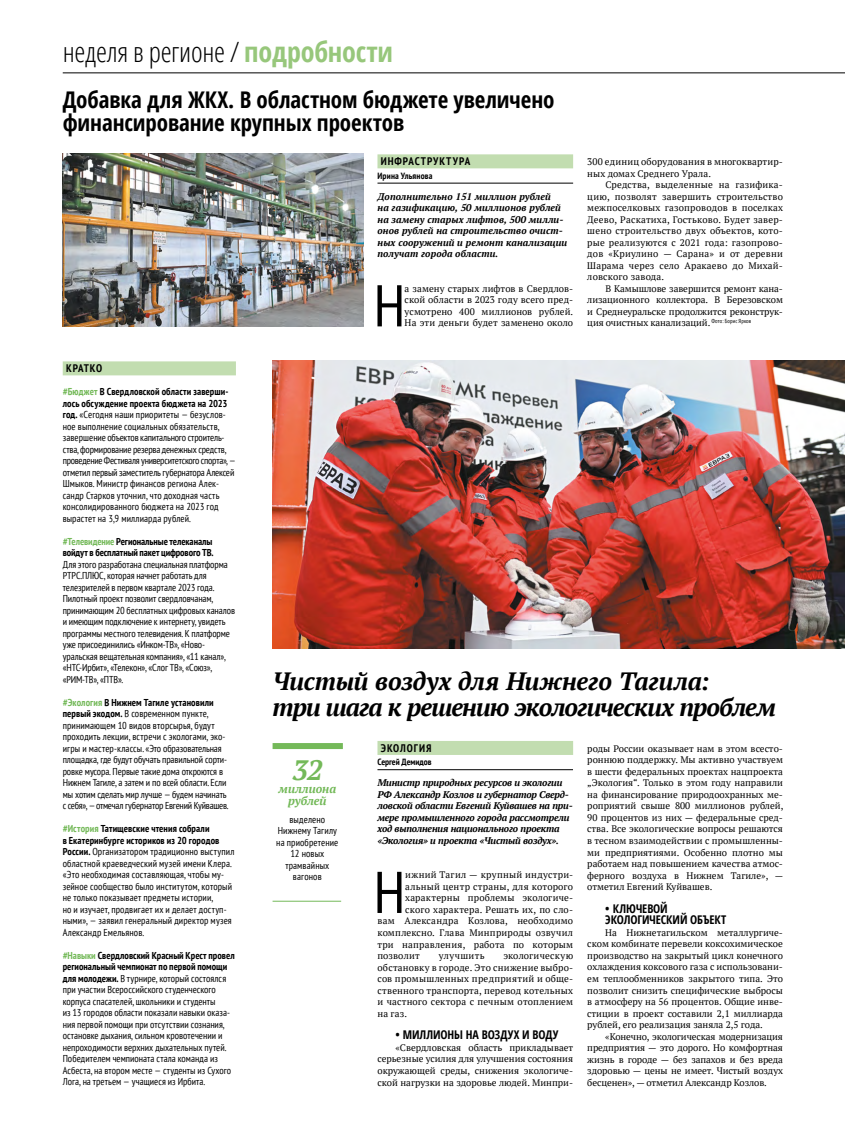
<style>
.page{position:relative;width:845px;height:1134px;background:#fff}
.page>*{position:absolute;margin:0;border:0;box-sizing:border-box;transform-origin:0 0}
.t1{font:condensed 58.8px "PT Sans";color:#000}
.t2{font:300 condensed 28px "Open Sans";letter-spacing:-.01em;color:#000}
.t3{font:italic 700 28px "PT Serif";color:#74b959}
.t4{font:italic 700 25px/26.4px "PT Serif";letter-spacing:-.03em;color:#000}
.t5{font:700 condensed 23px/23px "Open Sans";letter-spacing:-.005em;color:#000}
.t6{font:700 condensed 12px/11.5px "Open Sans";letter-spacing:-.01em;color:#000}
.t7{font:italic 700 12px/12px "PT Serif";color:#74b959;text-align:center}
.t8{font:700 condensed 11px "PT Sans";letter-spacing:.08em;color:#000}
.t9{font:condensed 10px/11.5px "PT Sans";color:#000}
.t10{font:700 condensed 10px/11.5px "PT Sans";letter-spacing:-.01em;color:#000}
.t11{font:italic 700 9.7px/11.5px "PT Serif";letter-spacing:-.02em;color:#000}
.t12{font:italic 700 9.7px/11.5px "PT Serif";letter-spacing:.01em;color:#000}
.t13{font:9.5px/11.5px "PT Serif";letter-spacing:.005em;color:#000;text-align:justify}
.t14{font:9.5px "PT Serif";letter-spacing:.03em;color:#000}
.t15{font:9.5px "PT Serif";letter-spacing:.025em;color:#000}
.t16{font:700 condensed 9px "PT Sans";color:#000}
.t17{font:700 condensed 9px "PT Sans";letter-spacing:.02em;color:#000}
.t18{font:condensed 5.8px "PT Sans";letter-spacing:.02em;color:#000}
.s1{font-weight:700;color:#97c77b}
.s2{font-weight:700;color:#74b959}
.s3{font-weight:700}
.s4{color:#74b959}
</style>
<div class="page">
<img style="left:273px;top:361px;width:572px;height:287px">
<hr style="left:63px;top:72px;width:782px;height:1px;background:#000">
<div style="left:63px;top:361px;width:173px;height:14px;background:#c2ddb0"></div>
<div style="left:377px;top:741px;width:196px;height:14px;background:#c2ddb0"></div>
<hr style="left:377px;top:769px;width:196px;height:1px;background:#000">
<div style="left:272px;top:743px;width:71px;height:6px;background:#74b959"></div>
<hr style="left:272px;top:901px;width:69px;height:1px;background:#74b959">
<div style="left:377px;top:154px;width:196px;height:14px;background:#c2ddb0"></div>
<hr style="left:377px;top:183px;width:196px;height:1px;background:#000">
<img style="left:63px;top:154px;width:300px;height:172px">
<h2 class="t2" style="left:63px;top:33px;width:332px">неделя в регионе / <span class="s1">подробности</span></h2>
<h3 class="t5" style="left:63px;top:87px;width:493px">Добавка для ЖКХ. В областном бюджете увеличено финансирование крупных проектов</h3>
<p class="t8" style="left:381px;top:154px;width:91px">ИНФРАСТРУКТУРА</p>
<p class="t17" style="left:377px;top:170px;width:57px">Ирина Ульянова</p>
<p class="t12" style="left:377px;top:191px;width:191px">Дополнительно 151 миллион рублей<br>на газификацию, 50 миллионов рублей на замену старых лифтов, 500 милли&shy;онов рублей на строительство очист&shy;ных сооружений и ремонт канализации получат города области.</p>
<p class="t13" style="left:405px;top:283px;width:170px">а замену старых лифтов в Свердлов&shy;ской области в 2023 году всего пред&shy;усмотрено 400 миллионов рублей.<br>На эти деньги будет заменено около</p>
<h1 class="t1" style="left:374px;top:268px;width:33px">Н</h1>
<p class="t13" style="left:587px;top:156px;width:197px">300 единиц оборудования в многоквартир&shy;ных домах Среднего Урала.</p>
<p class="t13" style="left:587px;top:179px;width:197px;text-indent:18px">Средства, выделенные на газифика&shy;цию, позволят завершить строительство межпоселковых газопроводов в поселках Деево, Раскатиха, Гостьково. Будет завер&shy;шено строительство двух объектов, кото&shy;рые реализуются с 2021 года: газопрово&shy;дов «Криулино — Сарана» и от деревни Шарама через село Аракаево до Михай&shy;ловского завода.</p>
<p class="t13" style="left:587px;top:283px;width:197px;text-indent:18px">В Камышлове завершится ремонт кана&shy;лизационного коллектора. В Березовском и Среднеуральске продолжится реконструк&shy;ция очистных канализаций.</p>
<p class="t18" style="left:711px;top:317px;width:41px">Фото: Борис Ярков</p>
<p class="t8" style="left:66px;top:361px;width:38px">КРАТКО</p>
<p class="t9" style="left:63px;top:386px;width:175px"><span class="s2">#Бюджет</span> <span class="s3">В Свердловской области заверши&shy;лось обсуждение проекта бюджета на 2023 год.</span> «Сегодня наши приоритеты — безуслов&shy;ное выполнение социальных обязательств, завершение объектов капитального строитель&shy;ства, формирование резерва денежных средств, проведение Фестиваля университетского спорта», — отметил первый заместитель губернатора Алексей Шмыков. Министр финансов региона Алек&shy;сандр Старков уточнил, что доходная часть консолидированного бюджета на 2023 год вырастет на 3,9 миллиарда рублей.</p>
<p class="t10" style="left:63px;top:535px;width:152px"><span class="s4">#Телевидение</span> Региональные телеканалы войдут в бесплатный пакет цифрового ТВ.</p>
<p class="t9" style="left:63px;top:558px;width:174px">Для этого разработана специальная платформа РТРС.ПЛЮС, которая начнет работать для телезрителей в первом квартале 2023 года.<br>Пилотный проект позволит свердловчанам, принимающим 20 бесплатных цифровых каналов и имеющим подключение к интернету, увидеть программы местного телевидения. К платформе уже присоединились «Инком-ТВ», «Ново&shy;уральская вещательная компания», «11 канал», «НТС-Ирбит», «Телекон», «Слог ТВ», «Союз», «РИМ-ТВ», «ПТВ».</p>
<p class="t9" style="left:63px;top:696px;width:167px"><span class="s2">#Экология</span> <span class="s3">В Нижнем Тагиле установили первый экодом.</span> В современном пункте, принимающем 10 видов вторсырья, будут проходить лекции, встречи с экологами, эко&shy;игры и мастер-классы. «Это образовательная площадка, где будут обучать правильной сорти&shy;ровке мусора. Первые такие дома откроются в Нижнем Тагиле, а затем и по всей области. Если мы хотим сделать мир лучше — будем начинать с себя», — отмечал губернатор Евгений Куйвашев.</p>
<p class="t9" style="left:63px;top:823px;width:173px"><span class="s2">#История</span> <span class="s3">Татищевские чтения собрали<br>в Екатеринбурге историков из 20 городов России.</span> Организатором традиционно выступил областной краеведческий музей имени Клера. «Это необходимая составляющая, чтобы му&shy;зейное сообщество было институтом, который не только показывает предметы истории,<br>но и изучает, продвигает их и делает доступ&shy;ными», — заявил генеральный директор музея Александр Емельянов.</p>
<p class="t9" style="left:63px;top:949px;width:173px"><span class="s2">#Навыки</span> <span class="s3">Свердловский Красный Крест провел региональный чемпионат по первой помощи для молодежи.</span> В турнире, который состоялся при участии Всероссийского студенческого корпуса спасателей, школьники и студенты<br>из 13 городов области показали навыки оказа&shy;ния первой помощи при отсутствии сознания, остановке дыхания, сильном кровотечении и непроходимости верхних дыхательных путей.<br>Победителем чемпионата стала команда из Асбеста, на втором месте — студенты из Сухого Лога, на третьем — учащиеся из Ирбита.</p>
<h3 class="t4" style="left:272px;top:667px;width:505px">Чистый воздух для Нижнего Тагила:<br>три шага к решению экологических проблем</h3>
<p class="t13" style="left:587px;top:743px;width:197px">роды России оказывает нам в этом всесто&shy;роннюю поддержку. Мы активно участвуем в шести федеральных проектах нацпроекта „Экология“. Только в этом году направили на финансирование природоохранных ме&shy;роприятий свыше 800 миллионов рублей, 90 процентов из них — федеральные сред&shy;ства. Все экологические вопросы решаются в тесном взаимодействии с промышленны&shy;ми предприятиями. Особенно плотно мы работаем над повышением качества атмос&shy;ферного воздуха в Нижнем Тагиле», — отметил Евгений Куйвашев.</p>
<p class="t6" style="left:605px;top:902px;width:122px">• КЛЮЧЕВОЙ<br>ЭКОЛОГИЧЕСКИЙ ОБЪЕКТ</p>
<p class="t13" style="left:587px;top:927px;width:197px;text-indent:18px">На Нижнетагильском металлургиче&shy;ском комбинате перевели коксохимическое производство на закрытый цикл конечного охлаждения коксового газа с использовани&shy;ем теплообменников закрытого типа. Это позволит снизить специфические выбросы в атмосферу на 56 процентов. Общие инве&shy;стиции в проект составили 2,1 миллиарда рублей, его реализация заняла 2,5 года.</p>
<p class="t13" style="left:587px;top:1030px;width:197px;text-indent:18px">«Конечно, экологическая модернизация предприятия — это дорого. Но комфортная жизнь в городе — без запахов и без вреда здоровью — цены не имеет. Чистый воздух бесценен», — отметил Александр Козлов.</p>
<p class="t8" style="left:381px;top:741px;width:52px">ЭКОЛОГИЯ</p>
<p class="t16" style="left:377px;top:756px;width:56px">Сергей Демидов</p>
<p class="t11" style="left:377px;top:777px;width:197px">Министр природных ресурсов и экологии РФ Александр Козлов и губернатор Сверд&shy;ловской области Евгений Куйвашев на при&shy;мере промышленного города рассмотрели ход выполнения национального проекта «Экология» и проекта «Чистый воздух».</p>
<h2 class="t3" style="left:292px;top:752px;width:32px">32</h2>
<p class="t7" style="left:279px;top:783px;width:59px">миллиона рублей</p>
<p class="t9" style="left:276px;top:813px;width:64px;text-align:center">выделено<br>Нижнему Тагилу на приобретение<br>12 новых трамвайных вагонов</p>
<h1 class="t1" style="left:374px;top:854px;width:33px">Н</h1>
<p class="t14" style="left:405px;top:869px;width:169px">ижний Тагил — крупный индустри-</p>
<p class="t15" style="left:405px;top:880px;width:169px">альный центр страны, для которого</p>
<p class="t13" style="left:405px;top:892px;width:169px">характерны проблемы экологиче-</p>
<p class="t13" style="left:405px;top:904px;width:169px">ского характера. Решать их, по сло-</p>
<p class="t13" style="left:377px;top:915px;width:197px">вам Александра Козлова, необходимо</p>
<p class="t13" style="left:377px;top:927px;width:197px">комплексно. Глава Минприроды озвучил</p>
<p class="t13" style="left:377px;top:938px;width:197px">три направления, работа по которым</p>
<p class="t13" style="left:377px;top:950px;width:44px">позволит</p>
<p class="t14" style="left:439px;top:949px;width:47px">улучшить</p>
<p class="t13" style="left:377px;top:950px;width:197px;text-indent:126px">экологическую обстановку в городе. Это снижение выбро&shy;сов промышленных предприятий и обще&shy;ственного транспорта, перевод котельных и частного сектора с печным отоплением на газ.</p>
<p class="t6" style="left:395px;top:1029px;width:164px">• МИЛЛИОНЫ НА ВОЗДУХ И ВОДУ</p>
<p class="t13" style="left:377px;top:1042px;width:197px;text-indent:18px">«Свердловская область прикладывает серьезные усилия для улучшения состояния окружающей среды, снижения экологиче&shy;ской нагрузки на здоровье людей. Минпри-</p>
</div>
